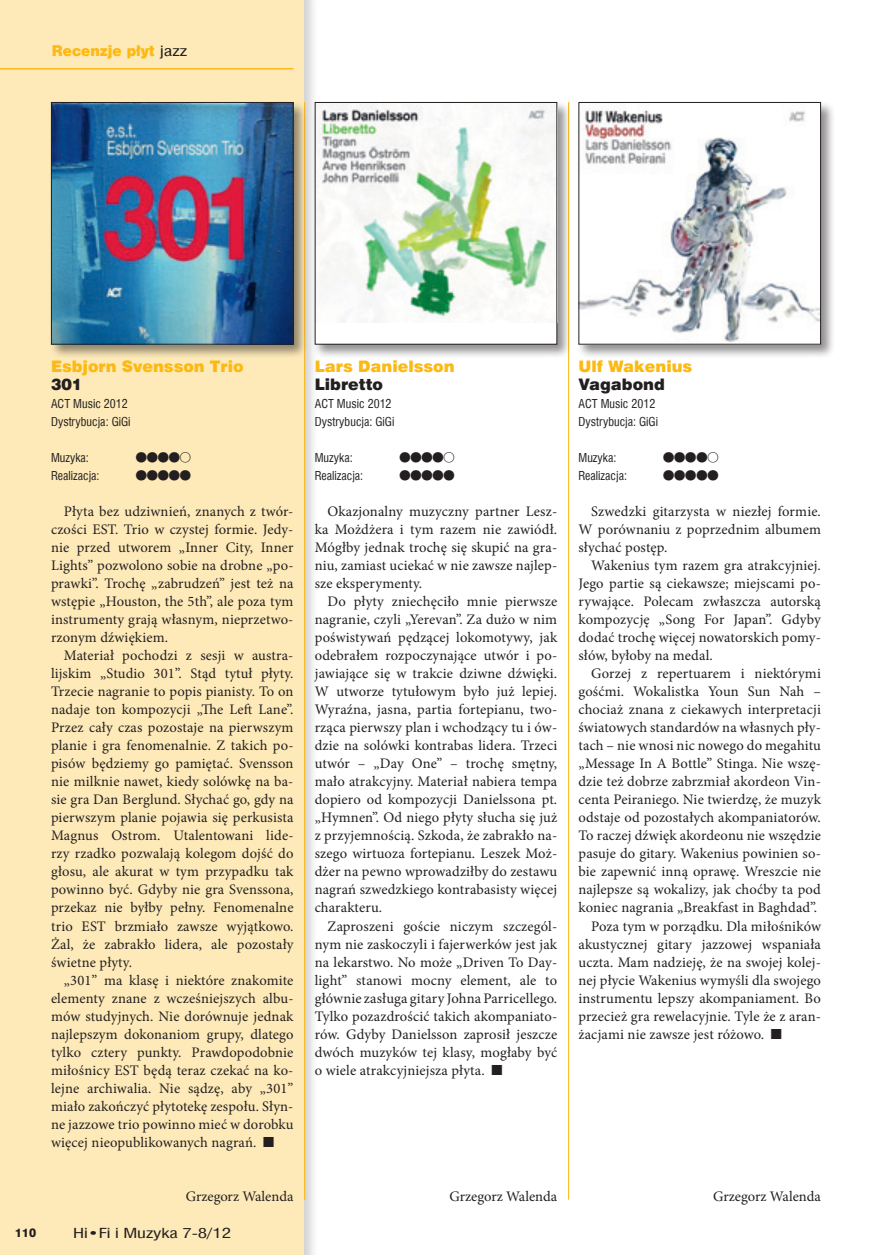
<style>
.page{position:relative;width:872px;height:1255px;background:#fff}
.page>*{position:absolute;margin:0;border:0;box-sizing:border-box;transform-origin:0 0}
.t1{font:15.9px "Swis 721 Blk EU";color:#fdb913}
.t2{font:15.9px "Swis 721 Blk EU";color:#231f20}
.t3{font:14.55px/18px "Minion Pro";letter-spacing:.01em;color:#231f20;text-align:justify}
.t4{font:13.8px "Swis 721 Blk 2 EU";color:#fdb913}
.t5{font:13.5px "Swis 721 Cn EU";letter-spacing:-.005em;color:#231f20;scale:1.4 1}
.t6{font:12px/18px "Swis 721 Cn EU";color:#231f20}
.t7{font:12px "Hi Fi Hd";color:#231f20}
.t8{font:12px "Swis 721 Hv EU";color:#231f20}
.s1{font-family:"Swis 721 Cn EU";color:#231f20}
</style>
<div class="page">
<div style="left:0;top:0;width:318px;height:1254px;background:#231f20;opacity:.65"></div>
<div style="left:0;top:0;width:304px;height:1254px;background:#feeab8"></div>
<hr style="left:0;top:68px;width:293px;height:2px;background:#fdb913">
<hr style="left:568px;top:102px;width:1px;height:1097px;background:#fdb913">
<hr style="left:304px;top:102px;width:1px;height:1097px;background:#fdb913">
<div style="left:576px;top:100px;width:259px;height:258px;background:#231f20;opacity:.5"></div>
<img style="left:580px;top:104px;width:239px;height:238px">
<div style="left:578px;top:102px;width:243px;height:242px;border:1px solid #231f20"></div>
<div style="left:312px;top:100px;width:259px;height:258px;background:#231f20;opacity:.5"></div>
<div style="left:315px;top:102px;width:242px;height:242px;background:#fff"></div>
<img style="left:317px;top:104px;width:238px;height:219px">
<div style="left:49px;top:100px;width:258px;height:258px;background:#231f20;opacity:.5"></div>
<img style="left:51px;top:102px;width:243px;height:243px">
<div style="left:51px;top:102px;width:242px;height:242px;border:1px solid #231f20"></div>
<p class="t4" style="left:52px;top:41px;width:137px">Recenzje płyt <span class="s1">jazz</span></p>
<p class="t1" style="left:51px;top:356px;width:194px">Esbjorn Svensson Trio</p>
<p class="t2" style="left:51px;top:374px;width:33px">301</p>
<p class="t6" style="left:51px;top:395px;width:81px">ACT Music 2012<br>Dystrybucja: GiGi</p>
<p class="t6" style="left:51px;top:449px;width:39px">Muzyka:</p>
<p class="t7" style="left:136px;top:450px;width:57px">≤≤≤≤≥</p>
<p class="t6" style="left:51px;top:467px;width:50px">Realizacja:</p>
<p class="t7" style="left:136px;top:468px;width:57px">≤≤≤≤≤</p>
<p class="t3" style="left:51px;top:502px;width:244px;text-indent:13px">Płyta bez udziwnień, znanych z twór&shy;czości EST. Trio w czystej formie. Jedy&shy;nie przed utworem „Inner City, Inner Lights” pozwolono sobie na drobne „po&shy;prawki”. Trochę „zabrudzeń” jest też na wstępie „Houston, the 5th”, ale poza tym instrumenty grają własnym, nieprzetwo&shy;rzonym dźwiękiem.</p>
<p class="t3" style="left:51px;top:646px;width:244px;text-indent:13px">Materiał pochodzi z sesji w austra&shy;lijskim „Studio 301”. Stąd tytuł płyty.<br>Trzecie nagranie to popis pianisty. To on nadaje ton kompozycji „The Left Lane”.<br>Przez cały czas pozostaje na pierwszym planie i gra fenomenalnie. Z takich po&shy;pisów będziemy go pamiętać. Svensson nie milknie nawet, kiedy solówkę na ba&shy;sie gra Dan Berglund. Słychać go, gdy na pierwszym planie pojawia się perkusista Magnus Ostrom. Utalentowani lide&shy;rzy rzadko pozwalają kolegom dojść do głosu, ale akurat w tym przypadku tak powinno być. Gdyby nie gra Svenssona, przekaz nie byłby pełny. Fenomenalne trio EST brzmiało zawsze wyjątkowo.<br>Żal, że zabrakło lidera, ale pozostały świetne płyty.</p>
<p class="t3" style="left:51px;top:970px;width:244px;text-indent:13px">„301” ma klasę i niektóre znakomite elementy znane z wcześniejszych albu&shy;mów studyjnych. Nie dorównuje jednak najlepszym dokonaniom grupy, dlatego tylko cztery punkty. Prawdopodobnie miłośnicy EST będą teraz czekać na ko&shy;lejne archiwalia. Nie sądzę, aby „301” miało zakończyć płytotekę zespołu. Słyn&shy;ne jazzowe trio powinno mieć w dorobku więcej nieopublikowanych nagrań. ■</p>
<p class="t3" style="left:186px;top:1186px;width:109px">Grzegorz Walenda</p>
<p class="t8" style="left:15px;top:1225px;width:23px">110</p>
<p class="t5" style="left:73px;top:1224px;width:114px">Hi•Fi i Muzyka 7-8/12</p>
<p class="t1" style="left:315px;top:356px;width:141px">Lars Danielsson</p>
<p class="t2" style="left:315px;top:374px;width:70px">Libretto</p>
<p class="t6" style="left:315px;top:395px;width:81px">ACT Music 2012<br>Dystrybucja: GiGi</p>
<p class="t6" style="left:315px;top:449px;width:39px">Muzyka:</p>
<p class="t7" style="left:400px;top:450px;width:57px">≤≤≤≤≥</p>
<p class="t6" style="left:315px;top:467px;width:50px">Realizacja:</p>
<p class="t7" style="left:400px;top:468px;width:57px">≤≤≤≤≤</p>
<p class="t3" style="left:315px;top:502px;width:244px;text-indent:13px">Okazjonalny muzyczny partner Lesz&shy;ka Możdżera i tym razem nie zawiódł.<br>Mógłby jednak trochę się skupić na gra&shy;niu, zamiast uciekać w nie zawsze najlep&shy;sze eksperymenty.</p>
<p class="t3" style="left:315px;top:592px;width:244px;text-indent:13px">Do płyty zniechęciło mnie pierwsze nagranie, czyli „Yerevan”. Za dużo w nim poświstywań pędzącej lokomotywy, jak odebrałem rozpoczynające utwór i po&shy;jawiające się w trakcie dziwne dźwięki.<br>W utworze tytułowym było już lepiej.<br>Wyraźna, jasna, partia fortepianu, two&shy;rząca pierwszy plan i wchodzący tu i ów&shy;dzie na solówki kontrabas lidera. Trzeci utwór – „Day One” – trochę smętny, mało atrakcyjny. Materiał nabiera tempa dopiero od kompozycji Danielssona pt. „Hymnen”. Od niego płyty słucha się już z przyjemnością. Szkoda, że zabrakło na&shy;szego wirtuoza fortepianu. Leszek Moż&shy;dżer na pewno wprowadziłby do zestawu nagrań szwedzkiego kontrabasisty więcej charakteru.</p>
<p class="t3" style="left:315px;top:916px;width:244px;text-indent:13px">Zaproszeni goście niczym szczegól&shy;nym nie zaskoczyli i fajerwerków jest jak na lekarstwo. No może „Driven To Day&shy;light” stanowi mocny element, ale to głównie zasługa gitary Johna Parricellego.<br>Tylko pozazdrościć takich akompaniato&shy;rów. Gdyby Danielsson zaprosił jeszcze dwóch muzyków tej klasy, mogłaby być o wiele atrakcyjniejsza płyta. ■</p>
<p class="t3" style="left:449px;top:1186px;width:109px">Grzegorz Walenda</p>
<p class="t1" style="left:578px;top:356px;width:115px">Ulf Wakenius</p>
<p class="t2" style="left:578px;top:374px;width:88px">Vagabond</p>
<p class="t6" style="left:578px;top:395px;width:81px">ACT Music 2012<br>Dystrybucja: GiGi</p>
<p class="t6" style="left:578px;top:449px;width:39px">Muzyka:</p>
<p class="t7" style="left:663px;top:450px;width:57px">≤≤≤≤≥</p>
<p class="t6" style="left:578px;top:467px;width:50px">Realizacja:</p>
<p class="t7" style="left:663px;top:468px;width:57px">≤≤≤≤≤</p>
<p class="t3" style="left:578px;top:502px;width:244px;text-indent:13px">Szwedzki gitarzysta w niezłej formie.<br>W porównaniu z poprzednim albumem słychać postęp.</p>
<p class="t3" style="left:578px;top:556px;width:244px;text-indent:13px">Wakenius tym razem gra atrakcyjniej.<br>Jego partie są ciekawsze; miejscami po&shy;rywające. Polecam zwłaszcza autorską kompozycję „Song For Japan”. Gdyby dodać trochę więcej nowatorskich pomy&shy;słów, byłoby na medal.</p>
<p class="t3" style="left:591px;top:664px;width:231px">Gorzej z repertuarem i niektórymi</p>
<p class="t3" style="left:578px;top:682px;width:244px">gośćmi. Wokalistka Youn Sun Nah –</p>
<p class="t3" style="left:578px;top:700px;width:244px">chociaż znana z ciekawych interpretacji</p>
<p class="t3" style="left:578px;top:718px;width:244px">światowych standardów na własnych pły-</p>
<p class="t3" style="left:578px;top:736px;width:244px">tach – nie wnosi nic nowego do megahitu</p>
<p class="t3" style="left:578px;top:754px;width:244px">„Message In A Bottle” Stinga. Nie wszę-</p>
<p class="t3" style="left:578px;top:772px;width:244px">dzie też dobrze zabrzmiał akordeon Vin-</p>
<p class="t3" style="left:578px;top:790px;width:244px">centa Peiraniego. Nie twierdzę, że muzyk</p>
<p class="t3" style="left:578px;top:808px;width:244px">odstaje od pozostałych akompaniatorów.</p>
<p class="t3" style="left:578px;top:826px;width:244px">To raczej dźwięk akordeonu nie wszędzie</p>
<p class="t3" style="left:578px;top:844px;width:244px">pasuje do gitary. Wakenius powinien so-</p>
<p class="t3" style="left:578px;top:862px;width:244px">bie zapewnić inną oprawę. Wreszcie nie</p>
<p class="t3" style="left:578px;top:880px;width:244px">najlepsze są wokalizy, jak choćby ta pod</p>
<p class="t3" style="left:578px;top:898px;width:240px">koniec nagrania „Breakfast in Baghdad”.</p>
<p class="t3" style="left:591px;top:916px;width:231px">Poza tym w porządku. Dla miłośników</p>
<p class="t3" style="left:578px;top:934px;width:244px">akustycznej gitary jazzowej wspaniała</p>
<p class="t3" style="left:578px;top:952px;width:244px">uczta. Mam nadzieję, że na swojej kolej-</p>
<p class="t3" style="left:578px;top:970px;width:244px">nej płycie Wakenius wymyśli dla swojego</p>
<p class="t3" style="left:578px;top:988px;width:244px">instrumentu lepszy akompaniament. Bo</p>
<p class="t3" style="left:578px;top:1006px;width:244px">przecież gra rewelacyjnie. Tyle że z aran-</p>
<p class="t3" style="left:578px;top:1024px;width:205px">żacjami nie zawsze jest różowo. ■</p>
<p class="t3" style="left:713px;top:1186px;width:109px">Grzegorz Walenda</p>
</div>
